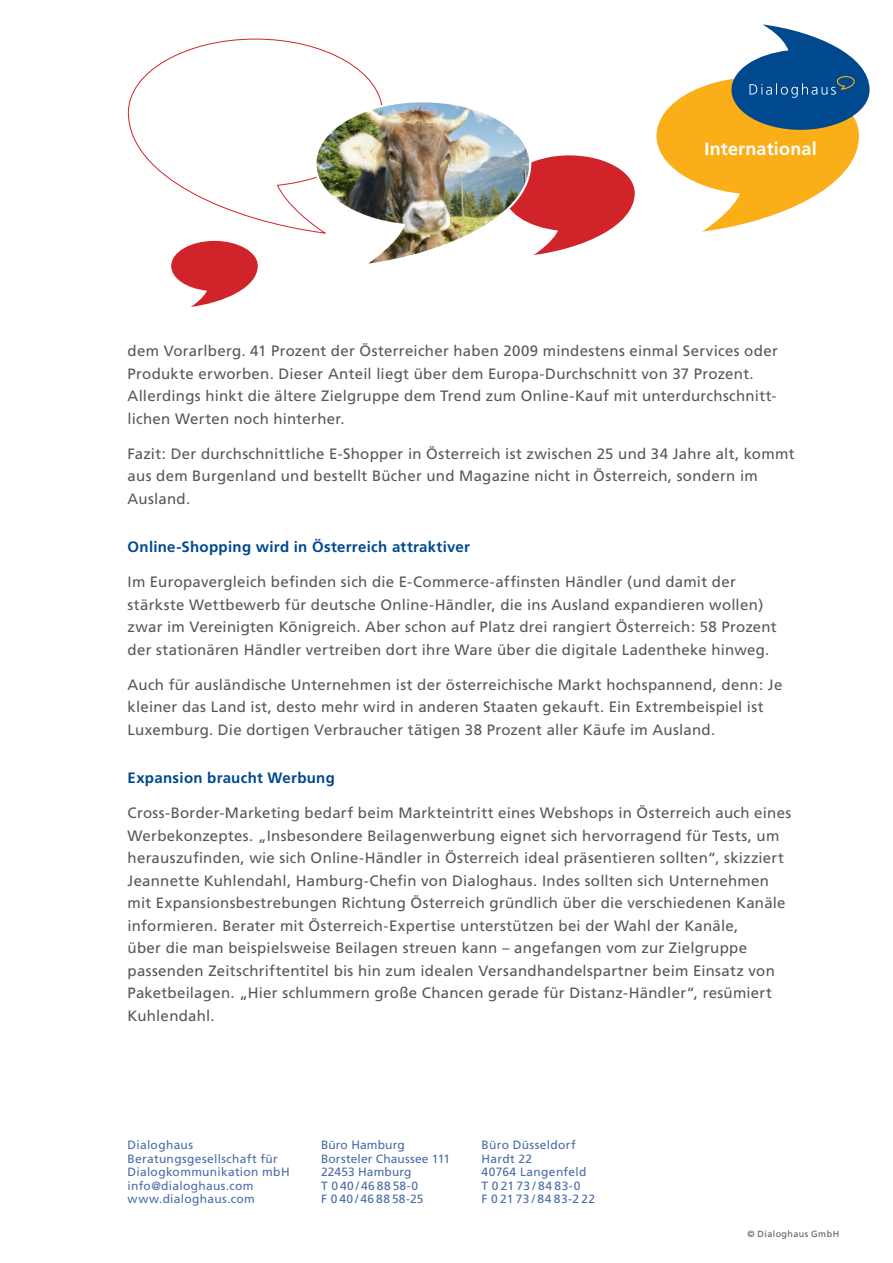
<style>
.page{position:relative;width:893px;height:1263px;background:#fff}
.page>*{position:absolute;margin:0;border:0;box-sizing:border-box;transform-origin:0 0}
.t1{font:700 18px "Frutiger";letter-spacing:.01em;color:#fff}
.t2{font:15px/22.5px "Frutiger CE";letter-spacing:.02em;color:#57585a}
.t3{font:700 15px "Frutiger CE";letter-spacing:.02em;color:#01498e}
.t4{font:12px/13.5px "Frutiger";letter-spacing:.025em;color:#4a6ca7}
.t5{font:9px "Frutiger CE";letter-spacing:.045em;color:#57585a}
</style>
<div class="page">
<svg style="left:656px;top:24px;width:214px;height:208px"></svg>
<svg style="left:171px;top:241px;width:87px;height:66px"></svg>
<svg style="left:128px;top:38px;width:253px;height:194px"></svg>
<img style="left:313px;top:99px;width:322px;height:165px">
<p class="t1" style="left:704px;top:138px;width:114px">International</p>
<p class="t2" style="left:128px;top:339px;width:652px">dem Vorarlberg. 41 Prozent der Österreicher haben 2009 mindestens einmal Services oder Produkte erworben. Dieser Anteil liegt über dem Europa-Durchschnitt von 37 Prozent.<br>Allerdings hinkt die ältere Zielgruppe dem Trend zum Online-Kauf mit unterdurchschnitt&shy;lichen Werten noch hinterher.</p>
<p class="t2" style="left:128px;top:442px;width:668px">Fazit: Der durchschnittliche E-Shopper in Österreich ist zwischen 25 und 34 Jahre alt, kommt aus dem Burgenland und bestellt Bücher und Magazine nicht in Österreich, sondern im<br>Ausland.</p>
<p class="t3" style="left:128px;top:538px;width:344px">Online-Shopping wird in Österreich attraktiver</p>
<p class="t2" style="left:128px;top:571px;width:651px">Im Europavergleich befinden sich die E-Commerce-affinsten Händler (und damit der stärkste Wettbewerb für deutsche Online-Händler, die ins Ausland expandieren wollen) zwar im Vereinigten Königreich. Aber schon auf Platz drei rangiert Österreich: 58 Prozent der stationären Händler vertreiben dort ihre Ware über die digitale Ladentheke hinweg.</p>
<p class="t2" style="left:128px;top:673px;width:656px">Auch für ausländische Unternehmen ist der österreichische Markt hochspannend, denn: Je kleiner das Land ist, desto mehr wird in anderen Staaten gekauft. Ein Extrembeispiel ist<br>Luxemburg. Die dortigen Verbraucher tätigen 38 Prozent aller Käufe im Ausland.</p>
<p class="t3" style="left:128px;top:769px;width:209px">Expansion braucht Werbung</p>
<p class="t2" style="left:128px;top:802px;width:665px">Cross-Border-Marketing bedarf beim Markteintritt eines Webshops in Österreich auch eines Werbekonzeptes. „Insbesondere Beilagenwerbung eignet sich hervorragend für Tests, um herauszufinden, wie sich Online-Händler in Österreich ideal präsentieren sollten“, skizziert Jeannette Kuhlendahl, Hamburg-Chefin von Dialoghaus. Indes sollten sich Unternehmen mit Expansionsbestrebungen Richtung Österreich gründlich über die verschiedenen Kanäle informieren. Berater mit Österreich-Expertise unterstützen bei der Wahl der Kanäle,<br>über die man beispielsweise Beilagen streuen kann – angefangen vom zur Zielgruppe passenden Zeitschriftentitel bis hin zum idealen Versandhandelspartner beim Einsatz von Paketbeilagen. „Hier schlummern große Chancen gerade für Distanz-Händler“, resümiert Kuhlendahl.</p>
<p class="t4" style="left:128px;top:1138px;width:164px">Dialoghaus<br>Beratungsgesellschaft für<br>Dialogkommunikation mbH info@dialoghaus.com www.dialoghaus.com</p>
<p class="t4" style="left:321px;top:1138px;width:131px">Büro Hamburg<br>Borsteler Chaussee 111<br>22453 Hamburg<br>T 0 40 / 46 88 58-0<br>F 0 40 / 46 88 58-25</p>
<p class="t4" style="left:482px;top:1138px;width:115px">Büro Düsseldorf<br>Hardt 22<br>40764 Langenfeld<br>T 0 21 73 / 84 83-0<br>F 0 21 73 / 84 83-2 22</p>
<p class="t5" style="left:747px;top:1229px;width:93px">© Dialoghaus GmbH</p>
</div>
